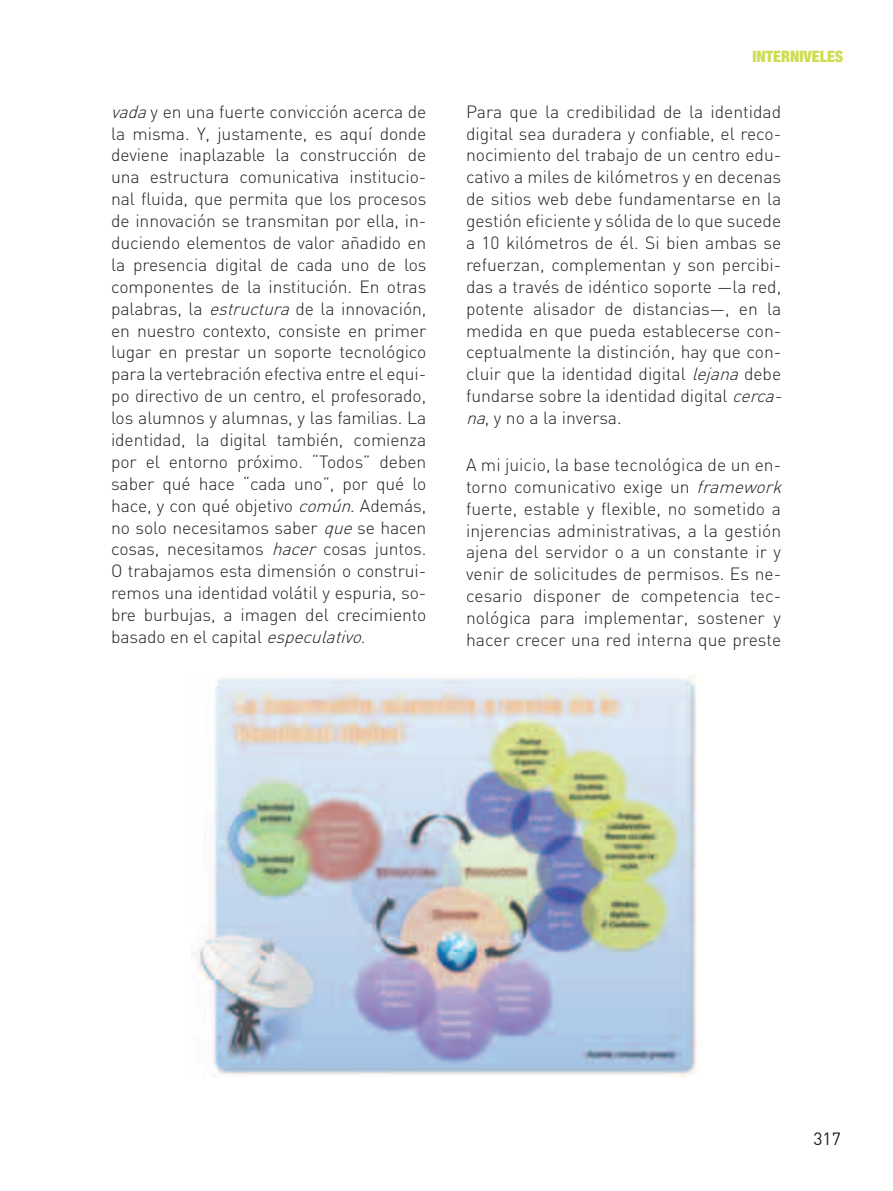
<style>
.page{position:relative;width:893px;height:1191px;background:#fff}
.page>*{position:absolute;margin:0;border:0;box-sizing:border-box;transform-origin:0 0}
.t1{font:300 17.5px/21.9px "DIN";color:#231f20}
.t2{font:17.5px "DIN";color:#231f20}
.t3{font:900 condensed 15.75px "Helvetica Neue";color:#cedc53}
.s1{font-style:italic}
</style>
<div class="page">
<img style="left:192px;top:674px;width:505px;height:403px">
<p class="t3" style="left:752px;top:50px;width:92px">INTERNIVELES</p>
<p class="t1" style="left:111px;top:102px;width:317px;text-align:justify"><span class="s1">vada</span> y en una fuerte convicción acerca de la misma. Y, justamente, es aquí donde deviene inaplazable la construcción de una estructura comunicativa institucio&shy;nal fluida, que permita que los procesos de innovación se transmitan por ella, in&shy;duciendo elementos de valor añadido en la presencia digital de cada uno de los componentes de la institución. En otras palabras, la <span class="s1">estructura</span> de la innovación, en nuestro contexto, consiste en primer lugar en prestar un soporte tecnológico para la vertebración efectiva entre el equi&shy;po directivo de un centro, el profesorado, los alumnos y alumnas, y las familias. La identidad, la digital también, comienza por el entorno próximo. “Todos” deben saber qué hace “cada uno”, por qué lo hace, y con qué objetivo <span class="s1">común</span>. Además, no solo necesitamos saber <span class="s1">que</span> se hacen cosas, necesitamos <span class="s1">hacer</span> cosas juntos.<br>O trabajamos esta dimensión o construi&shy;remos una identidad volátil y espuria, so&shy;bre burbujas, a imagen del crecimiento basado en el capital <span class="s1">especulativo</span>.</p>
<p class="t1" style="left:466px;top:102px;width:321px">Para que la credibilidad de la identidad digital sea duradera y confiable, el reco&shy;nocimiento del trabajo de un centro edu&shy;cativo a miles de kilómetros y en decenas de sitios web debe fundamentarse en la gestión eficiente y sólida de lo que sucede a 10 kilómetros de él. Si bien ambas se refuerzan, complementan y son percibi&shy;das a través de idéntico soporte —la red, potente alisador de distancias—, en la medida en que pueda establecerse con&shy;ceptualmente la distinción, hay que con&shy;cluir que la identidad digital <span class="s1">lejana</span> debe fundarse sobre la identidad digital <span class="s1">cerca&shy;na</span>, y no a la inversa.</p>
<p class="t1" style="left:466px;top:455px;width:321px">A mi juicio, la base tecnológica de un en&shy;torno comunicativo exige un <span class="s1">framework </span>fuerte, estable y flexible, no sometido a injerencias administrativas, a la gestión ajena del servidor o a un constante ir y venir de solicitudes de permisos. Es ne&shy;cesario disponer de competencia tec&shy;nológica para implementar, sostener y hacer crecer una red interna que preste</p>
<p class="t2" style="left:813px;top:1131px;width:29px">317</p>
</div>
